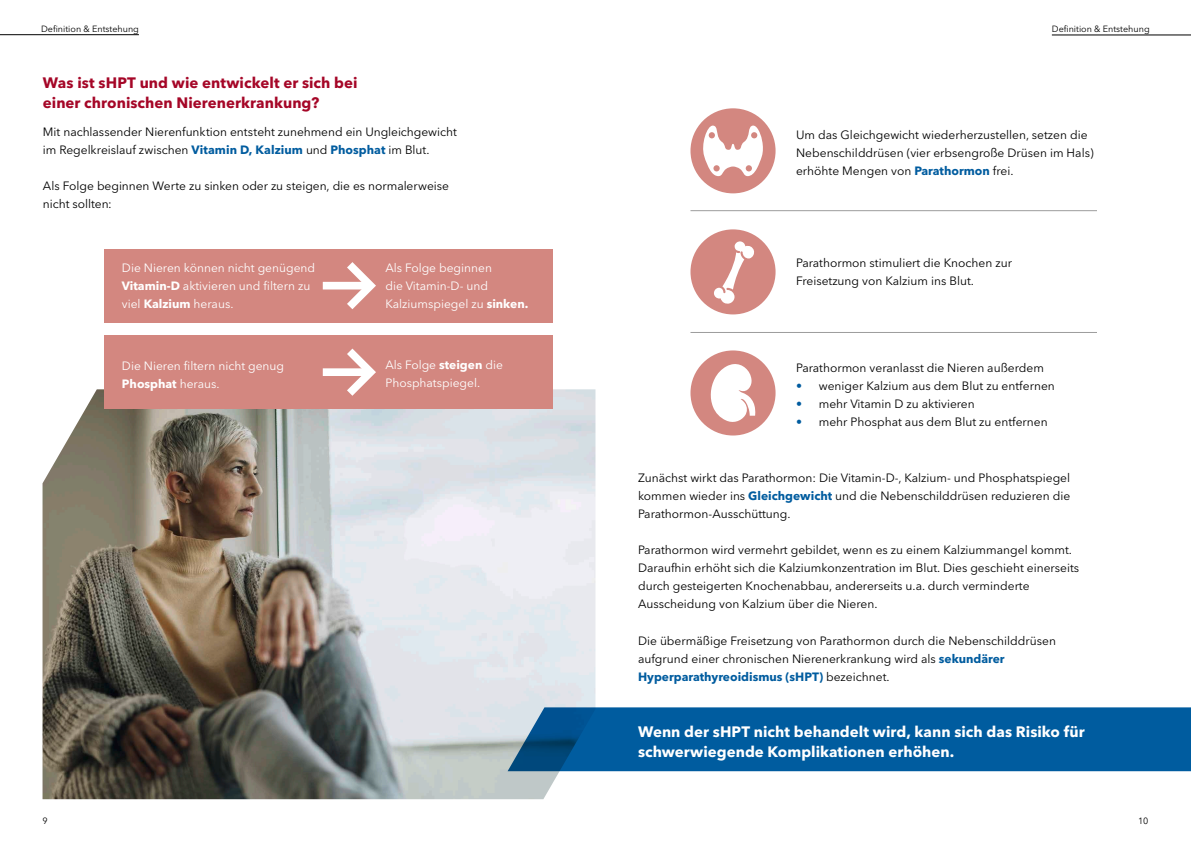
<style>
.page{position:relative;width:1191px;height:842px;background:#fff}
.page>*{position:absolute;margin:0;border:0;box-sizing:border-box;transform-origin:0 0}
.t1{font:700 15px/20px "Avenir Next LT Pro";letter-spacing:.005em;color:#fff}
.t2{font:700 15px/20px "Avenir Next LT Pro";letter-spacing:.005em;color:#a50627}
.t3{font:12px/18px "Avenir Next LT Pro";color:#000}
.t4{font:12px/18px "Avenir Next LT Pro";color:#fff}
.t5{font:9px "Avenir Next LT Pro";color:#000}
.s1{font-weight:700;color:#005c9f}
.s2{font-weight:700}
.s3{color:#005c9f}
</style>
<div class="page">
<img style="left:43px;top:389px;width:552px;height:410px">
<div style="left:105px;top:249px;width:448px;height:73px;background:#d38780"></div>
<div style="left:105px;top:335px;width:448px;height:74px;background:#d38780"></div>
<svg style="left:339px;top:262px;width:37px;height:47px"></svg>
<div style="left:323px;top:282px;width:48px;height:7px;background:#fff"></div>
<svg style="left:347px;top:348px;width:29px;height:48px"></svg>
<div style="left:323px;top:368px;width:48px;height:8px;background:#fff"></div>
<div style="left:690px;top:229px;width:85px;height:85px;background:#d38780;border-radius:50%"></div>
<svg style="left:714px;top:241px;width:40px;height:63px"></svg>
<div style="left:690px;top:350px;width:85px;height:85px;background:#d38780;border-radius:50%"></div>
<svg style="left:710px;top:364px;width:45px;height:58px"></svg>
<svg style="left:507px;top:707px;width:684px;height:64px;background:#075f9f"></svg>
<hr style="left:690px;top:210px;width:407px;height:1px;background:#9c9c9c">
<hr style="left:690px;top:332px;width:407px;height:1px;background:#9c9c9c">
<hr style="left:0;top:34px;width:139px;height:1px;background:#000">
<hr style="left:1051px;top:35px;width:140px;height:1px;background:#000">
<div style="left:690px;top:108px;width:85px;height:85px;background:#d38780;border-radius:50%"></div>
<svg style="left:703px;top:125px;width:60px;height:51px"></svg>
<p class="t5" style="left:41px;top:23px;width:99px">Definition &amp; Entstehung</p>
<p class="t5" style="left:1051px;top:23px;width:99px">Definition &amp; Entstehung</p>
<p class="t2" style="left:43px;top:73px;width:316px">Was ist sHPT und wie entwickelt er sich bei einer chronischen Nierenerkrankung?</p>
<p class="t3" style="left:43px;top:123px;width:415px">Mit nachlassender Nierenfunktion entsteht zunehmend ein Ungleichgewicht im Regelkreislauf zwischen <span class="s1">Vitamin D, Kalzium</span> und <span class="s1">Phosphat</span> im Blut.</p>
<p class="t3" style="left:43px;top:177px;width:407px">Als Folge beginnen Werte zu sinken oder zu steigen, die es normalerweise nicht sollten:</p>
<p class="t4" style="left:122px;top:259px;width:195px">Die Nieren können nicht genügend<br><span class="s2">Vitamin-D</span> aktivieren und filtern zu viel <span class="s2">Kalzium</span> heraus.</p>
<p class="t4" style="left:122px;top:357px;width:164px">Die Nieren filtern nicht genug<br><span class="s2">Phosphat</span> heraus.</p>
<p class="t4" style="left:385px;top:259px;width:144px">Als Folge beginnen<br>die Vitamin-D- und<br>Kalziumspiegel zu <span class="s2">sinken.</span></p>
<p class="t4" style="left:385px;top:356px;width:119px">Als Folge <span class="s2">steigen</span> die<br>Phosphatspiegel.</p>
<p class="t3" style="left:796px;top:126px;width:299px">Um das Gleichgewicht wiederherzustellen, setzen die<br>Nebenschilddrüsen (vier erbsengroße Drüsen im Hals) erhöhte Mengen von <span class="s1">Parathormon</span> frei.</p>
<p class="t3" style="left:796px;top:254px;width:217px">Parathormon stimuliert die Knochen zur<br>Freisetzung von Kalzium ins Blut.</p>
<p class="t3" style="left:796px;top:359px;width:249px">Parathormon veranlasst die Nieren außerdem</p>
<p class="t3" style="left:796px;top:377px;width:260px"><span class="s3">•</span> weniger Kalzium aus dem Blut zu entfernen</p>
<p class="t3" style="left:796px;top:395px;width:180px"><span class="s3">•</span> mehr Vitamin D zu aktivieren</p>
<p class="t3" style="left:796px;top:413px;width:253px"><span class="s3">•</span> mehr Phosphat aus dem Blut zu entfernen</p>
<p class="t3" style="left:638px;top:469px;width:434px;text-align:justify">Zunächst wirkt das Parathormon: Die Vitamin-D-, Kalzium- und Phosphatspiegel kommen wieder ins <span class="s1">Gleichgewicht</span> und die Nebenschilddrüsen reduzieren die Parathormon-Ausschüttung.</p>
<p class="t3" style="left:638px;top:541px;width:442px">Parathormon wird vermehrt gebildet, wenn es zu einem Kalziummangel kommt.<br>Daraufhin erhöht sich die Kalziumkonzentration im Blut. Dies geschieht einerseits durch gesteigerten Knochenabbau, andererseits u.a. durch verminderte Ausscheidung von Kalzium über die Nieren.</p>
<p class="t3" style="left:638px;top:631px;width:419px">Die übermäßige Freisetzung von Parathormon durch die Nebenschilddrüsen aufgrund einer chronischen Nierenerkrankung wird als <span class="s1">sekundärer<br>Hyperparathyreoidismus (sHPT)</span> bezeichnet.</p>
<p class="t1" style="left:638px;top:721px;width:448px">Wenn der sHPT nicht behandelt wird, kann sich das Risiko für schwerwiegende Komplikationen erhöhen.</p>
<p class="t5" style="left:43px;top:816px;width:7px">9</p>
<p class="t5" style="left:1138px;top:816px;width:12px">10</p>
</div>
